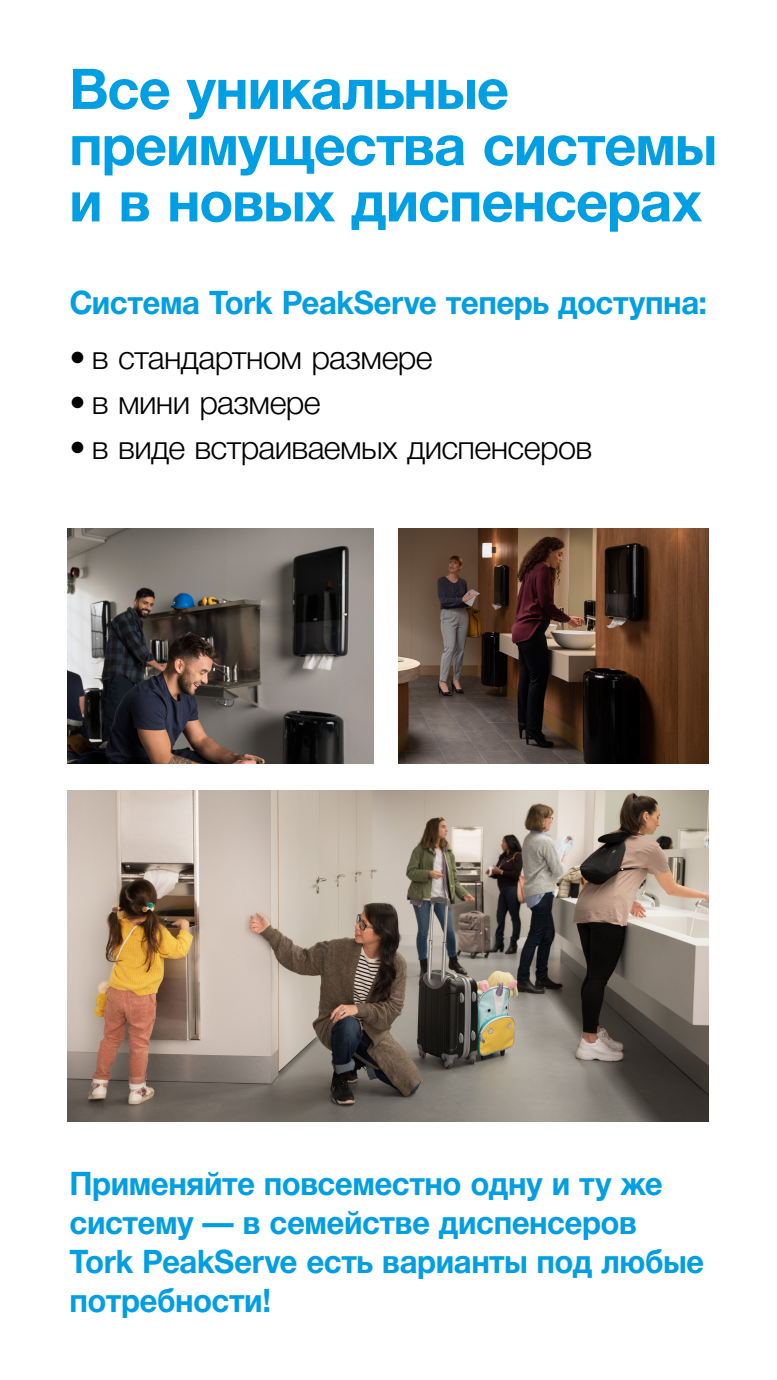
<style>
.page{position:relative;width:777px;height:1380px;background:#fff}
.page>*{position:absolute;margin:0;border:0;box-sizing:border-box;transform-origin:0 0}
.t1{font:700 56.25px/56.2px "Helvetica Neue Cyr";letter-spacing:-.02em;color:#009ee3}
.t2{font:700 32.5px/39px "Helvetica Neue Cyr";letter-spacing:-.015em;color:#009ee3;scale:.96 1}
.t3{font:300 32.5px "Helvetica Neue Cyr";letter-spacing:-.02em;color:#000}
</style>
<div class="page">
<img style="left:68px;top:790px;width:640px;height:331px">
<img style="left:68px;top:529px;width:305px;height:234px">
<img style="left:398px;top:529px;width:310px;height:234px">
<h1 class="t1" style="left:69px;top:61px;width:649px">Все уникальные преимущества системы<br>ви новых диспенсерах</h1>
<p class="t2" style="left:69px;top:283px;width:665px">Система Tork PeakServe теперь доступна:</p>
<p class="t3" style="left:69px;top:340px;width:364px">• в стандартном размере</p>
<p class="t3" style="left:69px;top:385px;width:253px">• в мини размере</p>
<p class="t3" style="left:69px;top:430px;width:524px">• в виде встраиваемых диспенсеров</p>
<p class="t2" style="left:69px;top:1164px;width:662px">Применяйте повсеместно одну и ту же систему — в семействе диспенсеров<br>Tork PeakServe есть варианты под любые потребности!</p>
</div>
